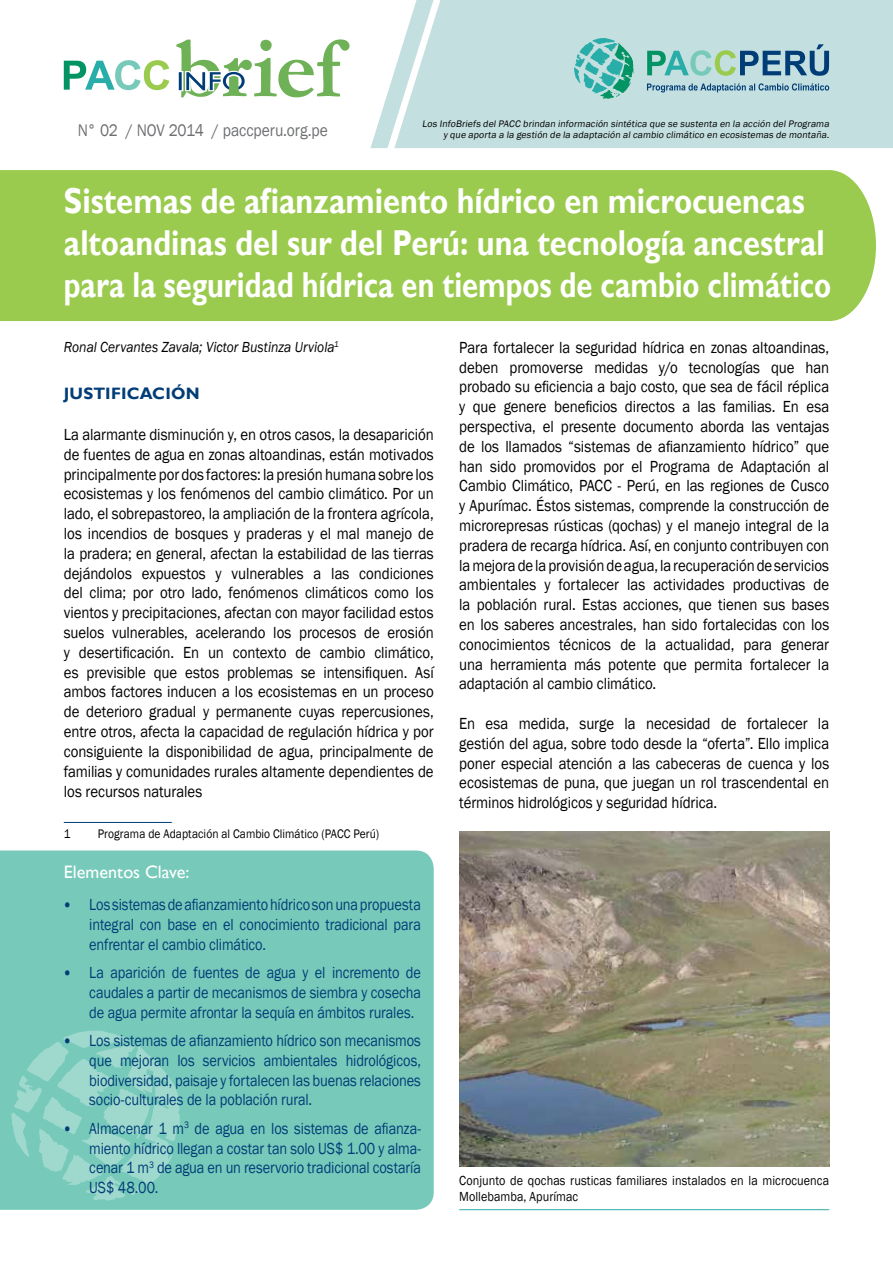
<style>
.page{position:relative;width:893px;height:1263px;background:#fff}
.page>*{position:absolute;margin:0;border:0;box-sizing:border-box;transform-origin:0 0}
.t1{font:700 36px/42px "Gill Sans";color:#fff;scale:.85 1}
.t2{font:18px "Gill Sans";letter-spacing:.005em;color:#fff}
.t3{font:17.25px "Franklin Gothic";letter-spacing:-.005em;color:#6d6e71;scale:.9 1}
.t4{font:16.5px/19.8px "Franklin Gothic";letter-spacing:-.005em;color:#000;text-align:justify;scale:.9 1}
.t5{font:16.5px/19.8px "Franklin Gothic";letter-spacing:-.01em;color:#003d77;text-align:justify;scale:.87 1}
.t6{font:700 16.5px "Gill Sans";letter-spacing:.01em;color:#003d77}
.t7{font:italic 15px "Franklin Gothic";color:#000;scale:.9 1}
.t8{font:13.5px/16.2px "Franklin Gothic";letter-spacing:.005em;color:#000;scale:.9 1}
.t9{font:12.75px "Franklin Gothic";letter-spacing:.005em;color:#000;scale:.9 1}
.t10{font:9.75px/11.7px "Franklin Gothic";color:#000;text-align:right}
.s1{font-family:"Calibri"}
</style>
<div class="page">
<div style="left:0;top:850px;width:434px;height:360px;background:#77caba"></div>
<svg style="left:370px;top:0;width:523px;height:148px;background:#c8e1e1"></svg>
<div style="left:0;top:170px;width:876px;height:151px;background:#9bcb4e"></div>
<svg style="left:11px;top:1030px;width:169px;height:171px;background:#88d0c2"></svg>
<svg style="left:647px;top:44px;width:182px;height:32px;background:#89b8bb"></svg>
<svg style="left:647px;top:83px;width:182px;height:9px;background:#87adbe"></svg>
<svg style="left:574px;top:38px;width:59px;height:61px;background:#77c4bc"></svg>
<svg style="left:176px;top:39px;width:174px;height:58px"></svg>
<svg style="left:64px;top:60px;width:105px;height:30px"></svg>
<hr style="left:64px;top:822px;width:108px;height:1px;background:#003d77">
<img style="left:459px;top:831px;width:370px;height:335px">
<hr style="left:459px;top:1209px;width:370px;height:1px;background:#29ada9">
<p class="t3" style="left:78px;top:120px;width:280px">N° 02 / NOV 2014 / paccperu.org.pe</p>
<p class="t10" style="left:422px;top:118px;width:410px">Los InfoBriefs del PACC brindan información sintética que se sustenta en la acción del Programa y que aporta a la gestión de la adaptación al cambio climático en ecosistemas de montaña.</p>
<h1 class="t1" style="left:64px;top:180px;width:904px">Sistemas de afianzamiento hídrico en microcuencas altoandinas del sur del Perú: una tecnología ancestral para la seguridad hídrica en tiempos de cambio climático</h1>
<p class="t7" style="left:64px;top:337px;width:307px">Ronal Cervantes Zavala; Victor Bustinza Urviola<sup>1</sup></p>
<p class="t6" style="left:64px;top:384px;width:137px">Justificación</p>
<p class="t4" style="left:64px;top:425px;width:413px">La alarmante disminución y, en otros casos, la desaparición de fuentes de agua en zonas altoandinas, están motivados principalmente por dos factores: la presión humana sobre los ecosistemas y los fenómenos del cambio climático. Por un lado, el sobrepastoreo, la ampliación de la frontera agrícola, los incendios de bosques y praderas y el mal manejo de la pradera; en general, afectan la estabilidad de las tierras dejándolos expuestos y vulnerables a las condiciones del clima; por otro lado, fenómenos climáticos como los vientos y precipitaciones, afectan con mayor facilidad estos suelos vulnerables, acelerando los procesos de erosión y desertificación. En un contexto de cambio climático, es previsible que estos problemas se intensifiquen. Así ambos factores inducen a los ecosistemas en un proceso de deterioro gradual y permanente cuyas repercusiones, entre otros, afecta la capacidad de regulación hídrica y por consiguiente la disponibilidad de agua, principalmente de familias y comunidades rurales altamente dependientes de los recursos naturales</p>
<p class="t9" style="left:64px;top:825px;width:9px">1</p>
<p class="t9" style="left:98px;top:825px;width:314px">Programa de Adaptación al Cambio Climático (PACC Perú)</p>
<p class="t4" style="left:459px;top:338px;width:413px">Para fortalecer la seguridad hídrica en zonas altoandinas, deben promoverse medidas y/o tecnologías que han probado su eficiencia a bajo costo, que sea de fácil réplica y que genere beneficios directos a las familias. En esa perspectiva, el presente documento aborda las ventajas de los llamados “sistemas de afianzamiento hídrico” que han sido promovidos por el Programa de Adaptación al Cambio Climático, PACC - Perú, en las regiones de Cusco y Apurímac. Éstos sistemas, comprende la construcción de microrepresas rústicas (qochas) y el manejo integral de la pradera de recarga hídrica. Así, en conjunto contribuyen con la mejora de la provisión de agua, la recuperación de servicios ambientales y fortalecer las actividades productivas de la población rural. Estas acciones, que tienen sus bases en los saberes ancestrales, han sido fortalecidas con los conocimientos técnicos de la actualidad, para generar una herramienta más potente que permita fortalecer la adaptación al cambio climático.</p>
<p class="t4" style="left:459px;top:714px;width:413px">En esa medida, surge la necesidad de fortalecer la gestión del agua, sobre todo desde la “oferta”. Ello implica poner especial atención a las cabeceras de cuenca y los ecosistemas de puna, que juegan un rol trascendental en términos hidrológicos y seguridad hídrica.</p>
<p class="t2" style="left:64px;top:861px;width:127px">Elementos Clave:</p>
<p class="t5" style="left:89px;top:895px;width:383px;text-indent:-26px"><span class="s1">•</span> Los sistemas de afianzamiento hídrico son una propuesta integral con base en el conocimiento tradicional para enfrentar el cambio climático.</p>
<p class="t5" style="left:89px;top:963px;width:383px;text-indent:-26px"><span class="s1">•</span> La aparición de fuentes de agua y el incremento de caudales a partir de mecanismos de siembra y cosecha de agua permite afrontar la sequía en ámbitos rurales.</p>
<p class="t5" style="left:89px;top:1031px;width:383px;text-indent:-26px"><span class="s1">•</span> Los sistemas de afianzamiento hídrico son mecanismos que mejoran los servicios ambientales hidrológicos, biodiversidad, paisaje y fortalecen las buenas relaciones socio-culturales de la población rural.</p>
<p class="t5" style="left:89px;top:1119px;width:383px;text-indent:-26px"><span class="s1">•</span> Almacenar 1 m<sup>3</sup> de agua en los sistemas de afianza&shy;miento hídrico llegan a costar tan solo US$ 1.00 y alma&shy;cenar 1 m<sup>3</sup> de agua en un reservorio tradicional costaría US$ 48.00.</p>
<p class="t8" style="left:459px;top:1172px;width:413px">Conjunto de qochas rusticas familiares instalados en la microcuenca<br>Mollebamba, Apurímac</p>
</div>
